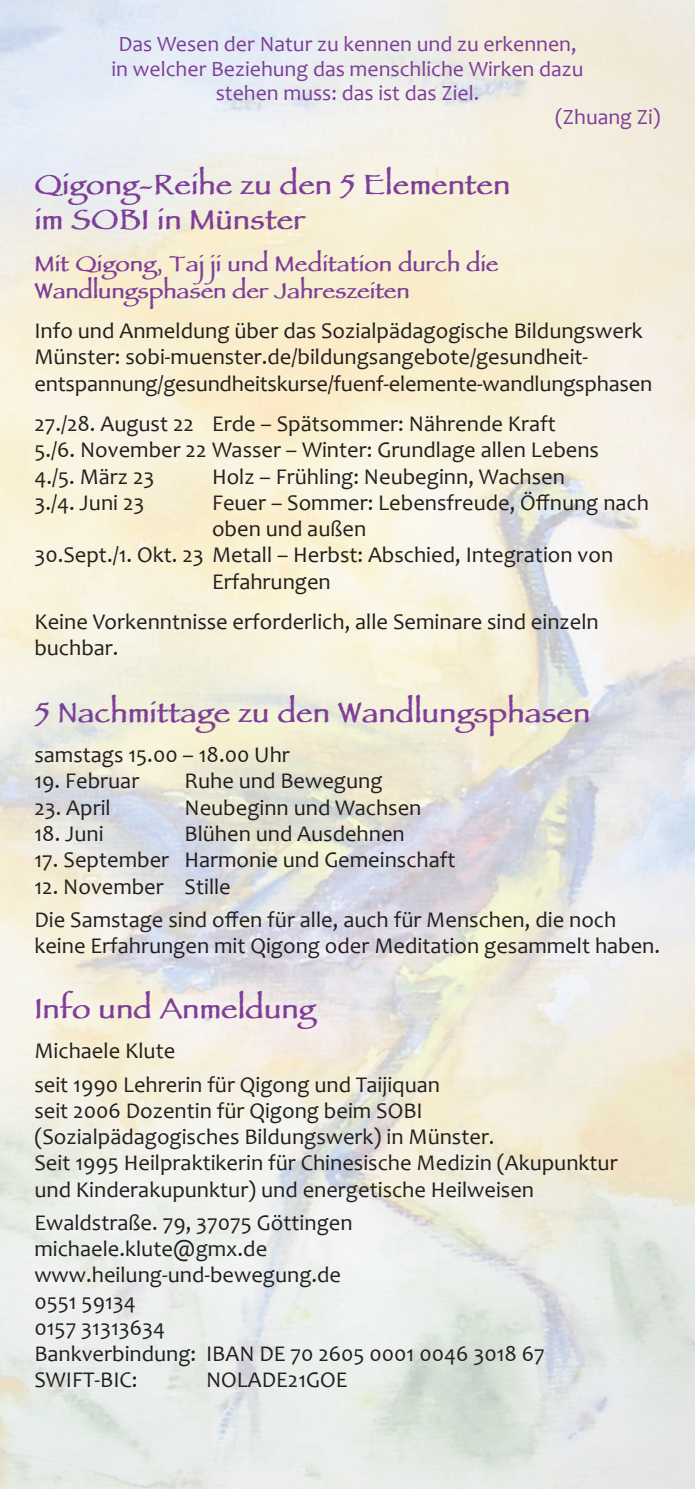
<style>
.page{position:relative;width:695px;height:1489px;background:#fff}
.page>*{position:absolute;margin:0;border:0;box-sizing:border-box;transform-origin:0 0}
.t1{font:700 29px/35px "Papyrus LET";color:#7e3e98}
.t2{font:22.5px/26.2px "Candara";color:#231f20}
.t3{font:700 22.5px/27px "Papyrus LET";letter-spacing:-.01em;color:#7e3e98}
.t4{font:21.75px "Candara";color:#7e3e98}
</style>
<div class="page">
<p class="t4" style="left:118px;top:31px;width:459px">Das Wesen der Natur zu kennen und zu erkennen,</p>
<p class="t4" style="left:111px;top:55px;width:473px">in welcher Beziehung das menschliche Wirken dazu</p>
<p class="t4" style="left:216px;top:79px;width:265px">stehen muss: das ist das Ziel.</p>
<p class="t4" style="left:555px;top:103px;width:107px">(Zhuang Zi)</p>
<p class="t1" style="left:34px;top:167px;width:477px">Qigong-Reihe zu den 5 Elementen im SOBI in Münster</p>
<p class="t3" style="left:34px;top:249px;width:465px">Mit Qigong, Taj ji und Meditation durch die<br>Wandlungsphasen der Jahreszeiten</p>
<p class="t2" style="left:34px;top:317px;width:619px">Info und Anmeldung über das Sozialpädagogische Bildungswerk<br>Münster: sobi-muenster.de/bildungsangebote/gesundheit&shy;entspannung/gesundheitskurse/fuenf-elemente-wandlungsphasen</p>
<p class="t2" style="left:34px;top:410px;width:566px">27./28. August 22 Erde – Spätsommer: Nährende Kraft<br>5./6. November 22 Wasser – Winter: Grundlage allen Lebens<br>4./5. März 23</p>
<p class="t2" style="left:212px;top:463px;width:354px">Holz – Frühling: Neubeginn, Wachsen</p>
<p class="t2" style="left:34px;top:489px;width:111px">3./4. Juni 23</p>
<p class="t2" style="left:212px;top:489px;width:438px">Feuer – Sommer: Lebensfreude, Öffnung nach</p>
<p class="t2" style="left:212px;top:515px;width:156px">oben und außen</p>
<p class="t2" style="left:34px;top:542px;width:580px">30.Sept./1. Okt. 23 Metall – Herbst: Abschied, Integration von</p>
<p class="t2" style="left:212px;top:568px;width:120px">Erfahrungen</p>
<p class="t2" style="left:34px;top:608px;width:565px">Keine Vorkenntnisse erforderlich, alle Seminare sind einzeln buchbar.</p>
<p class="t1" style="left:34px;top:694px;width:557px">5 Nachmittage zu den Wandlungsphasen</p>
<p class="t2" style="left:34px;top:741px;width:257px">samstags 15.00 – 18.00 Uhr</p>
<p class="t2" style="left:34px;top:767px;width:106px">19. Februar</p>
<p class="t2" style="left:184px;top:767px;width:199px">Ruhe und Bewegung</p>
<p class="t2" style="left:34px;top:794px;width:78px">23. April</p>
<p class="t2" style="left:184px;top:794px;width:238px">Neubeginn und Wachsen</p>
<p class="t2" style="left:34px;top:820px;width:71px">18. Juni</p>
<p class="t2" style="left:184px;top:820px;width:222px">Blühen und Ausdehnen</p>
<p class="t2" style="left:34px;top:846px;width:422px">17. September Harmonie und Gemeinschaft</p>
<p class="t2" style="left:34px;top:869px;width:583px;line-height:33.2px">12. November Stille<br>Die Samstage sind offen für alle, auch für Menschen, die noch</p>
<p class="t2" style="left:34px;top:932px;width:627px">keine Erfahrungen mit Qigong oder Meditation gesammelt haben.</p>
<p class="t1" style="left:34px;top:990px;width:282px">Info und Anmeldung</p>
<p class="t2" style="left:34px;top:1034px;width:407px;line-height:33px">Michaele Klute<br>seit 1990 Lehrerin für Qigong und Taijiquan</p>
<p class="t2" style="left:34px;top:1097px;width:584px">seit 2006 Dozentin für Qigong beim SOBI (Sozialpädagogisches Bildungswerk) in Münster.<br>Seit 1995 Heilpraktikerin für Chinesische Medizin (Akupunktur und Kinderakupunktur) und energetische Heilweisen</p>
<p class="t2" style="left:34px;top:1208px;width:512px">Ewaldstraße. 79, 37075 Göttingen michaele.klute@gmx.de www.heilung-und-bewegung.de<br>0551 59134<br>0157 31313634<br>Bankverbindung: IBAN DE 70 2605 0001 0046 3018 67<br>SWIFT-BIC:</p>
<p class="t2" style="left:206px;top:1366px;width:143px">NOLADE21GOE</p>
</div>
